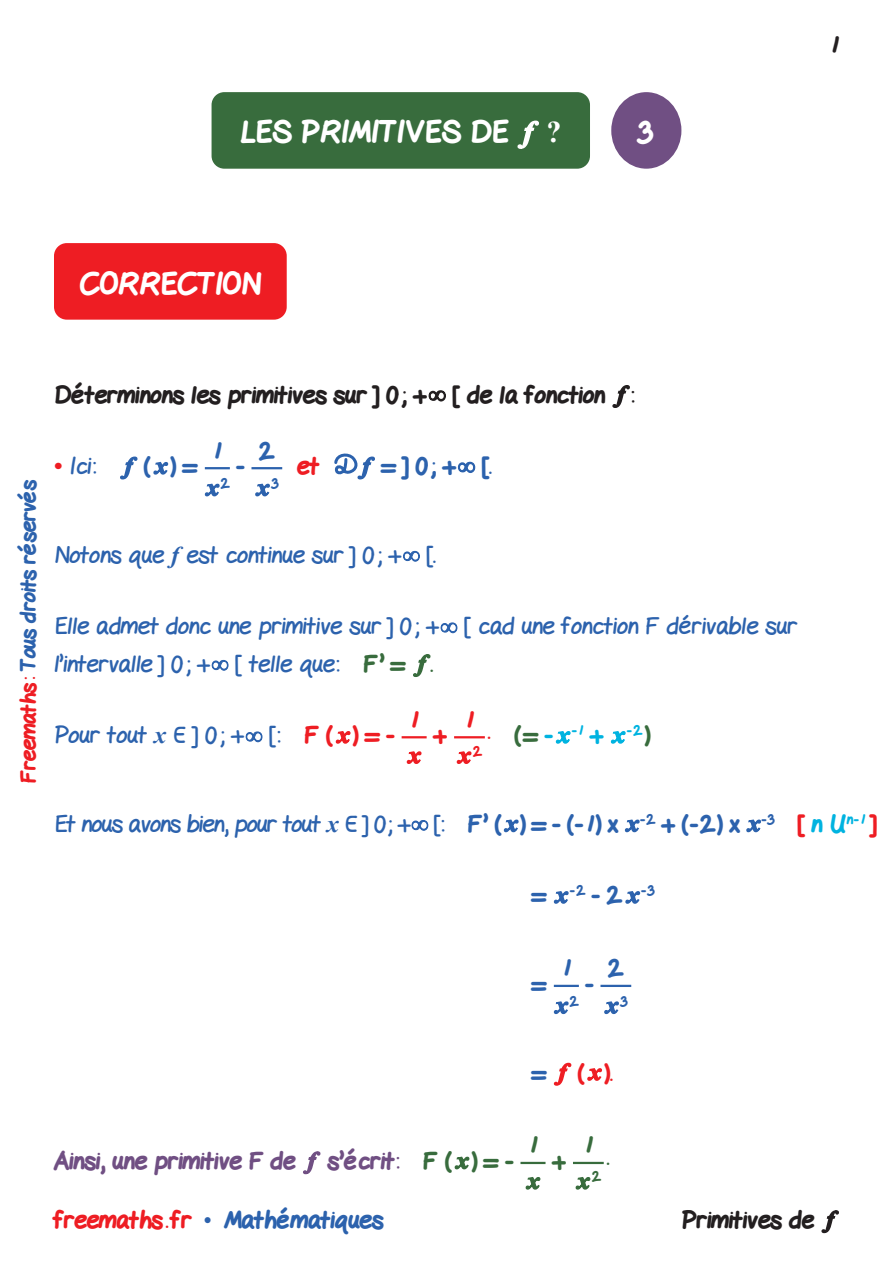
<style>
.page{position:relative;width:893px;height:1263px;background:#fff}
.page>*{position:absolute;margin:0;border:0;box-sizing:border-box;transform-origin:0 0}
.t1{font:800 30px "Gel Pen";color:#fff}
.t2{font:700 30px "Times New Roman";color:#fff}
.Texte-corr{font:24px/37.5px "Gel Pen";color:#2c62ad}
.Texte-corr-2{font:24px "Gel Pen";letter-spacing:-.025em;color:#2c62ad}
.Texte-Ennonce{font:800 24px "Gel Pen";color:#231f20}
.Texte-corr-3{font:800 24px "Gel Pen";color:#2c62ad}
.Texte-corr-4{font:800 24px "Gel Pen";color:#704f83}
.Texte-corr-5{font:800 24px "Gel Pen";color:#ee1d23}
.Texte{font:800 24px "Gel Pen";color:#2c62ad}
.Texte-2{font:800 24px "Gel Pen";color:#ee1d23}
.Texte-3{font:800 24px "Gel Pen";color:#386c3d}
.Texte-corr-6{font:800 24px "Gel Pen";color:#386c3d}
.t3{font:800 21px "Gel Pen";letter-spacing:-.01em;color:#2c62ad}
.Texte-corr-7{font:800 13.95px "Gel Pen";color:#00b3e0}
.Texte-corr-8{font:800 13.95px "Gel Pen";color:#2c62ad}
.Texte-4{font:800 13.95px "Gel Pen";color:#2c62ad}
.Texte-5{font:800 13.95px "Gel Pen";color:#ee1d23}
.Texte-6{font:800 13.95px "Gel Pen";color:#386c3d}
.s1{color:#ee1d23}
.s2{font-family:"Times New Roman";font-weight:700;color:#ee1d23}
.s3{font-family:"Times New Roman";font-weight:700;font-style:italic}
.s4{font-weight:800;color:#386c3d}
.s5{color:#386c3d}
.s6{font-weight:800;color:#ee1d23}
.s7{font-size:24px;color:#ee1d23}
.s8{font-size:24px;color:#386c3d}
.s9{font-size:24px}
.s10{font-weight:800}
.s11{font-weight:800;color:#00b3e0}
.s12{font-family:"Times New Roman";font-weight:400}
</style>
<div class="page">
<div style="left:54px;top:243px;width:233px;height:77px;background:#ee1d23;border-radius:13px"></div>
<svg style="left:428px;top:390px;width:18px;height:12px"></svg>
<svg style="left:612px;top:385px;width:18px;height:23px"></svg>
<svg style="left:120px;top:456px;width:18px;height:24px"></svg>
<svg style="left:153px;top:461px;width:16px;height:14px"></svg>
<hr style="left:205px;top:467px;width:25px;height:2px;background:#2c62ad">
<svg style="left:204px;top:483px;width:16px;height:14px"></svg>
<hr style="left:251px;top:467px;width:31px;height:2px;background:#2c62ad">
<svg style="left:255px;top:483px;width:15px;height:14px"></svg>
<svg style="left:334px;top:453px;width:41px;height:27px"></svg>
<svg style="left:457px;top:461px;width:19px;height:12px"></svg>
<svg style="left:403px;top:551px;width:17px;height:11px"></svg>
<svg style="left:440px;top:622px;width:18px;height:11px"></svg>
<svg style="left:211px;top:660px;width:18px;height:11px"></svg>
<svg style="left:413px;top:654px;width:18px;height:23px"></svg>
<svg style="left:245px;top:731px;width:18px;height:11px"></svg>
<svg style="left:335px;top:731px;width:16px;height:13px"></svg>
<hr style="left:402px;top:736px;width:25px;height:2px;background:#ee1d23">
<svg style="left:406px;top:751px;width:16px;height:13px"></svg>
<hr style="left:454px;top:736px;width:31px;height:2px;background:#ee1d23">
<svg style="left:456px;top:751px;width:16px;height:13px"></svg>
<svg style="left:555px;top:731px;width:16px;height:13px"></svg>
<svg style="left:610px;top:731px;width:16px;height:13px"></svg>
<svg style="left:411px;top:820px;width:18px;height:11px"></svg>
<svg style="left:503px;top:819px;width:16px;height:14px"></svg>
<svg style="left:624px;top:819px;width:16px;height:14px"></svg>
<svg style="left:746px;top:819px;width:16px;height:14px"></svg>
<svg style="left:553px;top:891px;width:16px;height:13px"></svg>
<svg style="left:625px;top:891px;width:16px;height:13px"></svg>
<hr style="left:554px;top:985px;width:25px;height:2px;background:#2c62ad">
<svg style="left:553px;top:1001px;width:16px;height:14px"></svg>
<hr style="left:600px;top:985px;width:31px;height:2px;background:#2c62ad">
<svg style="left:604px;top:1001px;width:15px;height:14px"></svg>
<svg style="left:553px;top:1062px;width:19px;height:24px"></svg>
<svg style="left:587px;top:1068px;width:15px;height:13px"></svg>
<svg style="left:303px;top:1151px;width:18px;height:24px"></svg>
<svg style="left:454px;top:1156px;width:16px;height:14px"></svg>
<hr style="left:520px;top:1162px;width:25px;height:2px;background:#386c3d">
<svg style="left:525px;top:1177px;width:16px;height:13px"></svg>
<hr style="left:573px;top:1162px;width:31px;height:2px;background:#386c3d">
<svg style="left:575px;top:1177px;width:16px;height:13px"></svg>
<div style="left:611px;top:92px;width:70px;height:77px;background:#704f83;border-radius:50%"></div>
<div style="left:212px;top:92px;width:378px;height:77px;background:#386c3d;border-radius:13px"></div>
<svg style="left:517px;top:120px;width:22px;height:29px"></svg>
<svg style="left:821px;top:1210px;width:18px;height:24px"></svg>
<p class="t1" style="left:240px;top:109px;width:270px">LES PRIMITIVES DE</p>
<p class="t2" style="left:546px;top:111px;width:16px">?</p>
<p class="t1" style="left:638px;top:109px;width:16px">3</p>
<p class="Texte-Ennonce" style="left:830px;top:26px;width:10px">1</p>
<p class="t1" style="left:80px;top:260px;width:183px">CORRECTION</p>
<p class="t3" style="left:12px;top:783px;width:305px;rotate:-90deg"><span class="s1">Freemaths:</span> Tous droits réservés</p>
<p class="Texte-Ennonce" style="left:54px;top:376px;width:582px">Déterminons les primitives sur ] 0; + [ de la fonction :</p>
<p class="Texte-corr" style="left:54px;top:445px;width:43px"><span class="s2">•</span> Ici:</p>
<p class="Texte-corr-3" style="left:143px;top:447px;width:56px">( ) =</p>
<p class="Texte" style="left:213px;top:432px;width:10px">1</p>
<p class="Texte-4" style="left:221px;top:472px;width:10px">2</p>
<p class="Texte-corr-3" style="left:237px;top:447px;width:9px">-</p>
<p class="Texte" style="left:259px;top:432px;width:17px">2</p>
<p class="Texte-4" style="left:272px;top:472px;width:8px">3</p>
<p class="Texte-corr-5" style="left:297px;top:447px;width:24px">et</p>
<p class="Texte-corr-3" style="left:382px;top:447px;width:111px">= ] 0; + [.</p>
<p class="Texte-corr" style="left:54px;top:533px;width:383px">Notons que <span class="s3">f</span> est continue sur ] 0 ; + [.</p>
<p class="Texte-corr" style="left:54px;top:605px;width:745px">Elle admet donc une primitive sur ] 0 ; + [ cad une fonction F dérivable sur l’intervalle ] 0 ; + [ telle que: <span class="s4">F’ =</span> <span class="s5">.</span></p>
<p class="Texte-corr" style="left:54px;top:714px;width:342px">Pour tout <span class="s3">x</span> ı ] 0 ; + [: <span class="s6">F ( ) = -</span></p>
<p class="Texte-2" style="left:410px;top:701px;width:10px">1</p>
<p class="Texte-corr-5" style="left:434px;top:716px;width:15px">+</p>
<p class="Texte-2" style="left:465px;top:701px;width:10px">1</p>
<p class="Texte-5" style="left:473px;top:740px;width:10px">2</p>
<p class="Texte-corr-7" style="left:488px;top:720px;width:164px"><span class="s7">.</span> <span class="s8">(=</span> <span class="s9">-</span> -1 <span class="s9">+</span> -2<span class="s8">)</span></p>
<p class="Texte-corr-2" style="left:54px;top:804px;width:824px">Et nous avons bien, pour tout <span class="s3">x</span> ı ] 0; + [: <span class="s10">F’ ( ) = - (-1) x</span> <sup>-2</sup> <span class="s10">+ (-2) x</span> <sup>-3</sup> <span class="s6">[</span> <span class="s11">n U</span><sup>n-1</sup> <span class="s6">]</span></p>
<p class="Texte-corr-8" style="left:532px;top:880px;width:124px"><span class="s9">=</span> -2 <span class="s9">- 2</span> -3</p>
<p class="Texte-corr-3" style="left:532px;top:965px;width:16px">=</p>
<p class="Texte" style="left:562px;top:949px;width:10px">1</p>
<p class="Texte-4" style="left:570px;top:990px;width:10px">2</p>
<p class="Texte-corr-3" style="left:586px;top:965px;width:9px">-</p>
<p class="Texte" style="left:608px;top:949px;width:17px">2</p>
<p class="Texte-4" style="left:621px;top:990px;width:8px">3</p>
<p class="Texte-corr-3" style="left:532px;top:1053px;width:16px">=</p>
<p class="Texte-corr-5" style="left:577px;top:1053px;width:37px">( ).</p>
<p class="Texte-corr-4" style="left:54px;top:1142px;width:243px">Ainsi, une primitive F de</p>
<p class="Texte-corr-4" style="left:328px;top:1142px;width:187px">s’écrit: <span class="s5">F ( ) = -</span></p>
<p class="Texte-3" style="left:529px;top:1126px;width:10px">1</p>
<p class="Texte-corr-6" style="left:553px;top:1142px;width:15px">+</p>
<p class="Texte-3" style="left:584px;top:1126px;width:10px">1</p>
<p class="Texte-6" style="left:592px;top:1166px;width:10px">2</p>
<p class="Texte-corr-6" style="left:607px;top:1137px;width:4px">.</p>
<p class="Texte-corr-3" style="left:54px;top:1201px;width:331px"><span class="s1">freemaths . fr</span> <span class="s12">•</span> Mathématiques</p>
<p class="Texte-Ennonce" style="left:681px;top:1201px;width:134px">Primitives de</p>
</div>
